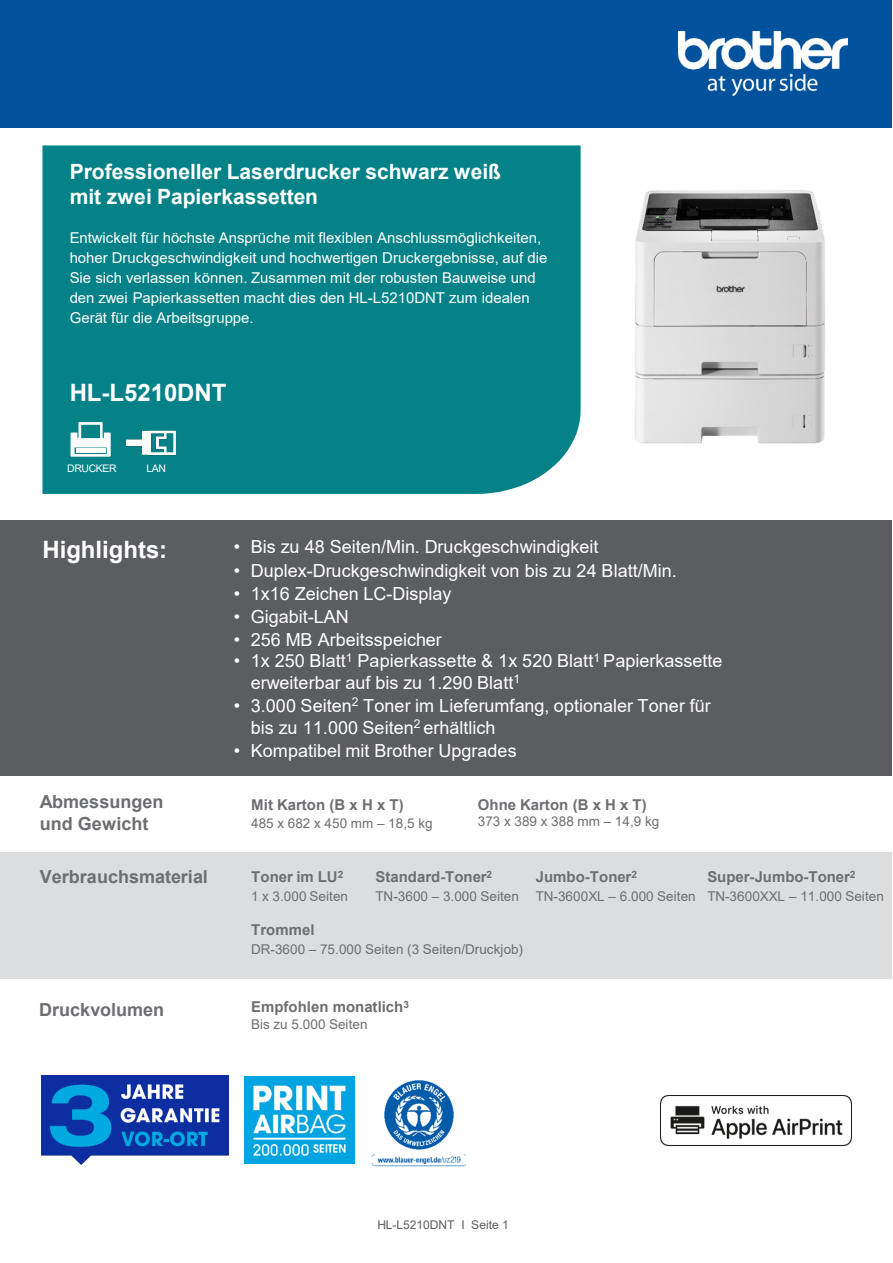
<style>
.page{position:relative;width:893px;height:1263px;background:#fff}
.page>*{position:absolute;margin:0;border:0;box-sizing:border-box;transform-origin:0 0}
.t1{font:700 24px "Arial";color:#fff}
.t2{font:700 21px/25.2px "Arial";color:#fff}
.t3{font:18px/21.6px "Arial";color:#fff}
.t4{font:700 18px/21.6px "Arial";color:#6d6e71}
.t5{font:15px/20px "Arial";color:#fff}
.t6{font:700 15px "Arial";color:#6d6e71}
.t7{font:13.5px "Arial";letter-spacing:.005em;color:#6d6e71}
.t8{font:12px "Arial";letter-spacing:-.005em;color:#5c5d60}
.t9{font:10.5px "Arial";letter-spacing:-.03em;color:#fff}
</style>
<div class="page">
<div style="left:0;top:0;width:892px;height:127px;background:#00529c"></div>
<img style="left:678px;top:31px;width:169px;height:64px">
<img style="left:635px;top:190px;width:190px;height:254px">
<div style="left:0;top:520px;width:892px;height:256px;background:#5c5d60"></div>
<div style="left:42px;top:145px;width:538px;height:349px;background:#058287"></div>
<div style="left:0;top:852px;width:892px;height:126px;background:#dcddde"></div>
<img style="left:371px;top:1080px;width:95px;height:87px">
<img style="left:244px;top:1077px;width:110px;height:87px">
<img style="left:41px;top:1076px;width:187px;height:89px">
<img style="left:660px;top:1095px;width:191px;height:50px">
<svg style="left:71px;top:422px;width:34px;height:35px"></svg>
<img style="left:105px;top:413px;width:102px;height:50px">
<p class="t2" style="left:70px;top:159px;width:433px">Professioneller Laserdrucker schwarz weiß mit zwei Papierkassetten</p>
<p class="t5" style="left:70px;top:228px;width:479px">Entwickelt für höchste Ansprüche mit flexiblen Anschlussmöglichkeiten, hoher Druckgeschwindigkeit und hochwertigen Druckergebnisse, auf die Sie sich verlassen können. Zusammen mit der robusten Bauweise und den zwei Papierkassetten macht dies den HL-L5210DNT zum idealen Gerät für die Arbeitsgruppe.</p>
<h1 class="t1" style="left:70px;top:380px;width:158px">HL-L5210DNT</h1>
<p class="t9" style="left:67px;top:462px;width:51px">DRUCKER</p>
<p class="t9" style="left:146px;top:462px;width:21px">LAN</p>
<h1 class="t1" style="left:42px;top:536px;width:126px">Highlights:</h1>
<p class="t3" style="left:234px;top:536px;width:366px">• Bis zu 48 Seiten/Min. Druckgeschwindigkeit</p>
<p class="t3" style="left:234px;top:559px;width:444px">• Duplex-Druckgeschwindigkeit von bis zu 24 Blatt/Min.</p>
<p class="t3" style="left:234px;top:583px;width:219px">• 1x16 Zeichen LC-Display</p>
<p class="t3" style="left:234px;top:606px;width:117px">• Gigabit-LAN</p>
<p class="t3" style="left:234px;top:629px;width:209px">• 256 MB Arbeitsspeicher</p>
<p class="t3" style="left:251px;top:650px;width:473px;text-indent:-17px">• 1x 250 Blatt<sup>1</sup> Papierkassette &amp; 1x 520 Blatt<sup>1</sup> Papierkassette erweiterbar auf bis zu 1.290 Blatt<sup>1</sup></p>
<p class="t3" style="left:251px;top:695px;width:462px;text-indent:-17px">• 3.000 Seiten<sup>2</sup> Toner im Lieferumfang, optionaler Toner für bis zu 11.000 Seiten<sup>2</sup> erhältlich</p>
<p class="t3" style="left:234px;top:740px;width:284px">• Kompatibel mit Brother Upgrades</p>
<p class="t4" style="left:40px;top:791px;width:125px">Abmessungen und Gewicht</p>
<p class="t6" style="left:478px;top:796px;width:170px">Ohne Karton (B x H x T)</p>
<p class="t6" style="left:251px;top:796px;width:154px">Mit Karton (B x H x T)</p>
<p class="t7" style="left:251px;top:816px;width:183px">485 x 682 x 450 mm – 18,5 kg</p>
<p class="t7" style="left:478px;top:814px;width:183px">373 x 389 x 388 mm – 14,9 kg</p>
<p class="t4" style="left:40px;top:866px;width:170px">Verbrauchsmaterial</p>
<p class="t6" style="left:251px;top:869px;width:94px">Toner im LU<sup>2</sup></p>
<p class="t7" style="left:251px;top:888px;width:98px">1 x 3.000 Seiten</p>
<p class="t6" style="left:375px;top:869px;width:118px">Standard-Toner<sup>2</sup></p>
<p class="t7" style="left:375px;top:888px;width:145px">TN-3600 – 3.000 Seiten</p>
<p class="t6" style="left:251px;top:922px;width:65px">Trommel</p>
<p class="t7" style="left:251px;top:941px;width:273px">DR-3600 – 75.000 Seiten (3 Seiten/Druckjob)</p>
<p class="t6" style="left:536px;top:869px;width:103px">Jumbo-Toner<sup>2</sup></p>
<p class="t7" style="left:536px;top:888px;width:161px">TN-3600XL – 6.000 Seiten</p>
<p class="t6" style="left:707px;top:869px;width:150px">Super-Jumbo-Toner<sup>2</sup></p>
<p class="t7" style="left:707px;top:888px;width:178px">TN-3600XXL – 11.000 Seiten</p>
<p class="t4" style="left:39px;top:999px;width:126px">Druckvolumen</p>
<p class="t6" style="left:251px;top:999px;width:159px">Empfohlen monatlich<sup>3</sup></p>
<p class="t7" style="left:251px;top:1016px;width:118px">Bis zu 5.000 Seiten</p>
<p class="t8" style="left:377px;top:1218px;width:133px">HL-L5210DNT I Seite 1</p>
</div>
